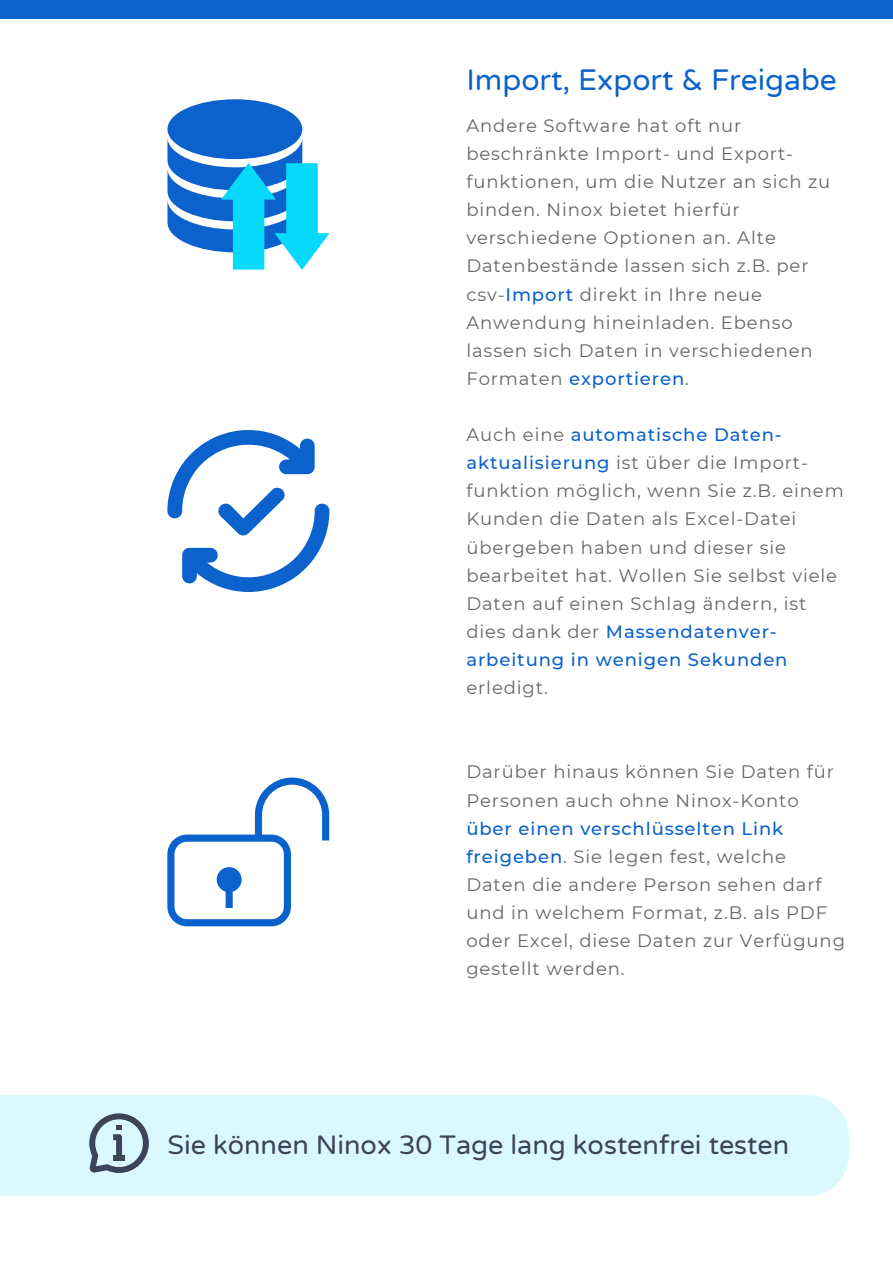
<style>
.page{position:relative;width:893px;height:1264px;background:#fff}
.page>*{position:absolute;margin:0;border:0;box-sizing:border-box;transform-origin:0 0}
.t1{font:30px "Varela Round";color:#0b62cc}
.t2{font:27px "Varela Round";color:#3d4459}
.t3{font:18px/28px "Montserrat";letter-spacing:.05em;color:#666}
.s1{font-weight:500;color:#0b62cc}
.s2{font-weight:500;color:#0c62cc}
</style>
<div class="page">
<div style="left:0;top:0;width:892px;height:19px;background:#0b62cc"></div>
<div style="left:167px;top:99px;width:135px;height:60px;background:#0b62cc;border-radius:50%"></div>
<svg style="left:167px;top:137px;width:162px;height:133px"></svg>
<svg style="left:167px;top:777px;width:162px;height:149px"></svg>
<div style="left:0;top:1095px;width:849px;height:101px;background:#daf9fe"></div>
<svg style="left:167px;top:430px;width:162px;height:162px"></svg>
<svg style="left:89px;top:1113px;width:60px;height:59px;background:#a0b6c1"></svg>
<h1 class="t1" style="left:466px;top:63px;width:372px">Import, Export &amp; Freigabe</h1>
<p class="t3" style="left:466px;top:111px;width:365px">Andere Software hat oft nur beschränkte Import- und Export&shy;funktionen, um die Nutzer an sich zu binden. Ninox bietet hierfür verschiedene Optionen an. Alte<br>Datenbestände lassen sich z.B. per csv-<span class="s1">Import</span> direkt in Ihre neue<br>Anwendung hineinladen. Ebenso lassen sich Daten in verschiedenen<br>Formaten <span class="s1">exportieren</span>.</p>
<p class="t3" style="left:466px;top:420px;width:379px">Auch eine <span class="s1">automatische Daten&shy;aktualisierung</span> ist über die Import&shy;funktion möglich, wenn Sie z.B. einem Kunden die Daten als Excel-Datei übergeben haben und dieser sie bearbeitet hat. Wollen Sie selbst viele Daten auf einen Schlag ändern, ist dies dank der <span class="s2">Massendatenver&shy;arbeitung in wenigen Sekunden</span></p>
<p class="t3" style="left:466px;top:673px;width:83px">erledigt.</p>
<p class="t3" style="left:466px;top:758px;width:369px">Darüber hinaus können Sie Daten für<br>Personen auch ohne Ninox-Konto</p>
<p class="t3" style="left:466px;top:814px;width:380px"><span class="s1">über einen verschlüsselten Link freigeben</span>. Sie legen fest, welche<br>Daten die andere Person sehen darf und in welchem Format, z.B. als PDF oder Excel, diese Daten zur Verfügung gestellt werden.</p>
<h2 class="t2" style="left:167px;top:1129px;width:623px">Sie können Ninox 30 Tage lang kostenfrei testen</h2>
</div>
